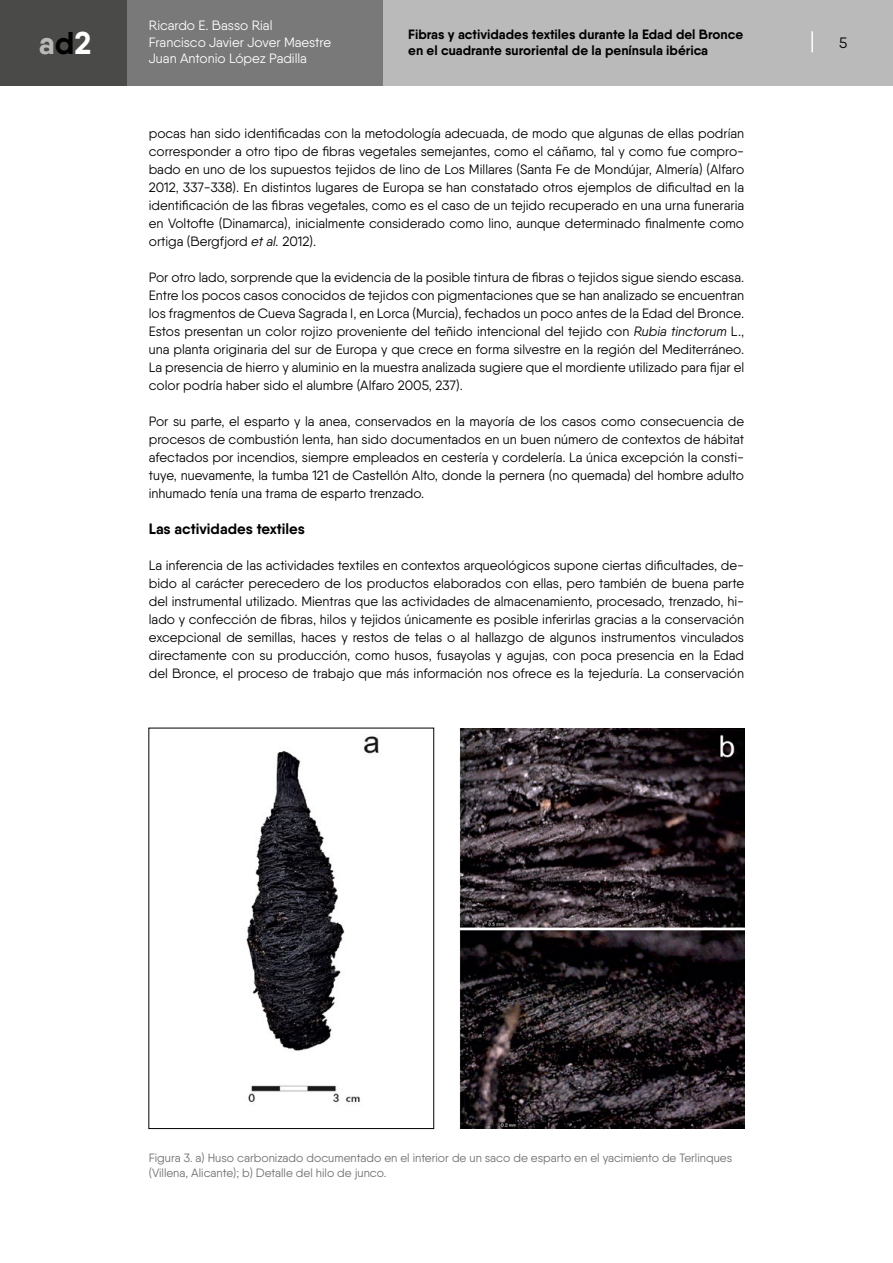
<style>
.page{position:relative;width:893px;height:1263px;background:#fff}
.page>*{position:absolute;margin:0;border:0;box-sizing:border-box;transform-origin:0 0}
.t1{font:700 31.5px "Qanelas";color:#bababa}
.t2{font:700 15px "Qanelas";color:#000}
.t3{font:15px "Qanelas";color:#000}
.t4{font:13.5px/18px "Qanelas";color:#000;text-align:justify}
.t5{font:700 13.5px/16.5px "Qanelas";color:#000}
.t6{font:13.5px/16.5px "Qanelas";color:#fff}
.t7{font:12px/15px "Qanelas";color:#706f6f}
.s1{color:#000}
.s2{color:#fff}
.s3{font-style:italic}
</style>
<div class="page">
<div style="left:0;top:0;width:128px;height:85px;background:#4a4a49"></div>
<div style="left:383px;top:0;width:510px;height:85px;background:#bababa"></div>
<div style="left:128px;top:0;width:255px;height:85px;background:#797979"></div>
<hr style="left:811px;top:31px;width:2px;height:21px;background:#fff">
<img style="left:459px;top:728px;width:285px;height:400px">
<img style="left:246px;top:736px;width:133px;height:367px">
<p class="t6" style="left:149px;top:17px;width:184px">Ricardo E. Basso Rial<br>Francisco Javier Jover Maestre<br>Juan Antonio López Padilla</p>
<p class="t5" style="left:408px;top:26px;width:336px">Fibras y actividades textiles durante la Edad del Bronce en el cuadrante suroriental de la península ibérica</p>
<h1 class="t1" style="left:39px;top:23px;width:54px">a<span class="s1">d</span><span class="s2">2</span></h1>
<p class="t3" style="left:839px;top:34px;width:10px">5</p>
<p class="t4" style="left:149px;top:124px;width:597px">pocas han sido identificadas con la metodología adecuada, de modo que algunas de ellas podrían corresponder a otro tipo de fibras vegetales semejantes, como el cáñamo, tal y como fue compro&shy;bado en uno de los supuestos tejidos de lino de Los Millares (Santa Fe de Mondújar, Almería) (Alfaro 2012, 337-338). En distintos lugares de Europa se han constatado otros ejemplos de dificultad en la identificación de las fibras vegetales, como es el caso de un tejido recuperado en una urna funeraria en Voltofte (Dinamarca), inicialmente considerado como lino, aunque determinado finalmente como ortiga (Bergfjord <span class="s3">et al.</span> 2012).</p>
<p class="t4" style="left:149px;top:268px;width:597px">Por otro lado, sorprende que la evidencia de la posible tintura de fibras o tejidos sigue siendo escasa.<br>Entre los pocos casos conocidos de tejidos con pigmentaciones que se han analizado se encuentran los fragmentos de Cueva Sagrada I, en Lorca (Murcia), fechados un poco antes de la Edad del Bronce.<br>Estos presentan un color rojizo proveniente del teñido intencional del tejido con <span class="s3">Rubia tinctorum</span> L., una planta originaria del sur de Europa y que crece en forma silvestre en la región del Mediterráneo.<br>La presencia de hierro y aluminio en la muestra analizada sugiere que el mordiente utilizado para fijar el color podría haber sido el alumbre (Alfaro 2005, 237).</p>
<p class="t4" style="left:149px;top:412px;width:597px">Por su parte, el esparto y la anea, conservados en la mayoría de los casos como consecuencia de procesos de combustión lenta, han sido documentados en un buen número de contextos de hábitat afectados por incendios, siempre empleados en cestería y cordelería. La única excepción la consti&shy;tuye, nuevamente, la tumba 121 de Castellón Alto, donde la pernera (no quemada) del hombre adulto inhumado tenía una trama de esparto trenzado.</p>
<p class="t2" style="left:149px;top:520px;width:158px">Las actividades textiles</p>
<p class="t4" style="left:149px;top:556px;width:597px">La inferencia de las actividades textiles en contextos arqueológicos supone ciertas dificultades, de&shy;bido al carácter perecedero de los productos elaborados con ellas, pero también de buena parte del instrumental utilizado. Mientras que las actividades de almacenamiento, procesado, trenzado, hi&shy;lado y confección de fibras, hilos y tejidos únicamente es posible inferirlas gracias a la conservación excepcional de semillas, haces y restos de telas o al hallazgo de algunos instrumentos vinculados directamente con su producción, como husos, fusayolas y agujas, con poca presencia en la Edad del Bronce, el proceso de trabajo que más información nos ofrece es la tejeduría. La conservación</p>
<p class="t7" style="left:149px;top:1150px;width:585px">Figura 3. a) Huso carbonizado documentado en el interior de un saco de esparto en el yacimiento de Terlinques (Villena, Alicante); b) Detalle del hilo de junco.</p>
</div>
